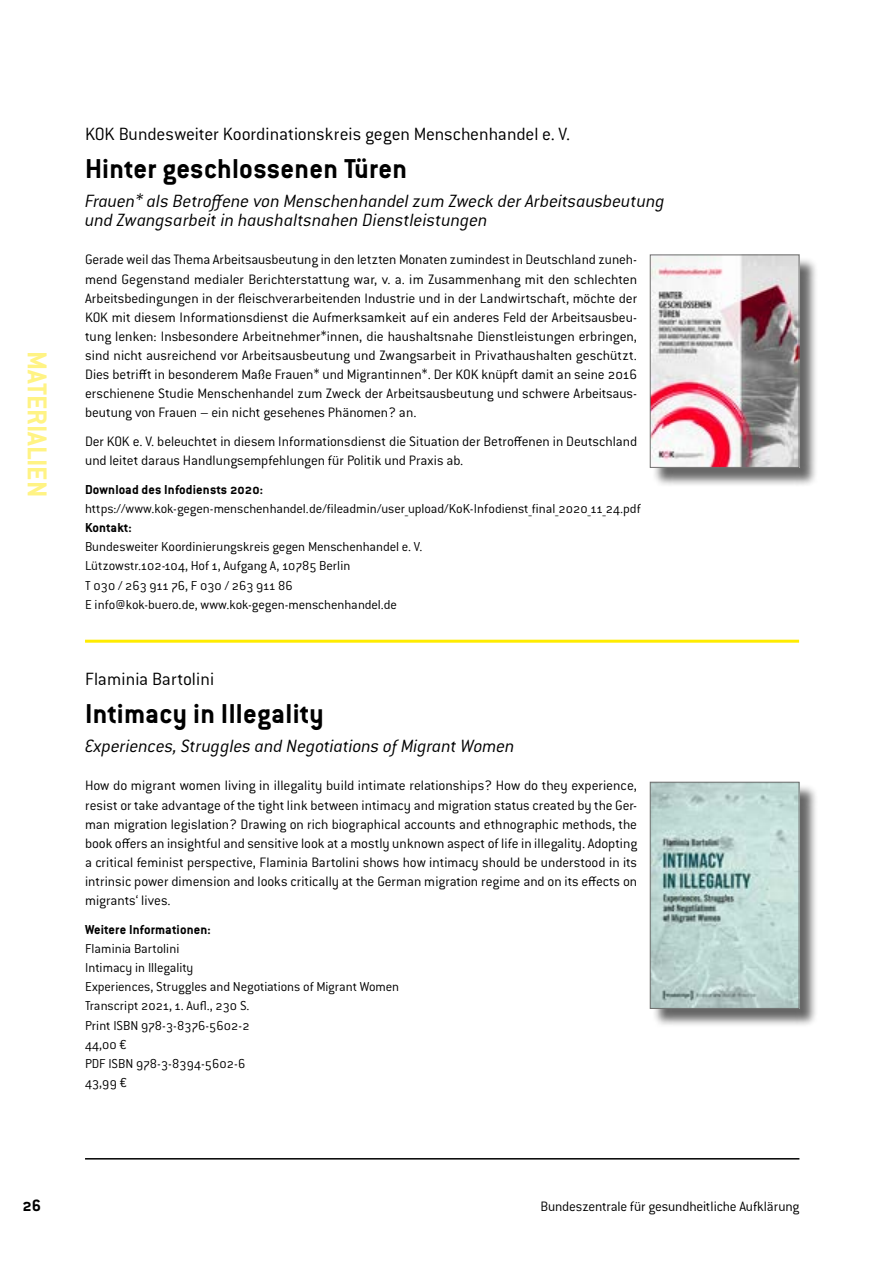
<style>
.page{position:relative;width:893px;height:1263px;background:#fff}
.page>*{position:absolute;margin:0;border:0;box-sizing:border-box;transform-origin:0 0}
.t1{font:700 30px "Conduit ITC Pro";letter-spacing:.01em;color:#000}
.t2{font:700 30px "Conduit ITC Pro";color:#fff384}
.t3{font:italic 300 19.5px/19.2px "Conduit ITC Pro";letter-spacing:-.005em;color:#000}
.t4{font:300 19.5px "Conduit ITC Pro";letter-spacing:-.005em;color:#000}
.t5{font:700 18px "Conduit ITC Pro";color:#000}
.t6{font:300 15px/19.2px "Conduit ITC Pro";letter-spacing:-.005em;color:#000;text-align:justify}
.t7{font:300 14.25px/19px "Conduit ITC Pro";color:#000}
.t8{font:700 14.25px "Conduit ITC Pro";letter-spacing:.01em;color:#000}
</style>
<div class="page">
<hr style="left:85px;top:1158px;width:714px;height:1px;background:#000">
<hr style="left:85px;top:640px;width:714px;height:3px;background:#ffec00">
<div style="left:652px;top:257px;width:165px;height:230px;background:#000;opacity:.6"></div>
<img style="left:652px;top:257px;width:145px;height:209px">
<div style="left:650px;top:255px;width:149px;height:213px;border:1px solid #6f6f6e"></div>
<div style="left:652px;top:784px;width:165px;height:243px;background:#000;opacity:.6"></div>
<img style="left:652px;top:784px;width:145px;height:223px">
<div style="left:650px;top:782px;width:149px;height:227px;border:1px solid #6f6f6e"></div>
<h1 class="t2" style="left:54px;top:351px;width:148px;rotate:90deg">MATERIALIEN</h1>
<h2 class="t4" style="left:85px;top:123px;width:487px">KOK Bundesweiter Koordinationskreis gegen Menschenhandel e. V.</h2>
<h1 class="t1" style="left:85px;top:152px;width:324px">Hinter geschlossenen Türen</h1>
<h2 class="t3" style="left:85px;top:192px;width:581px">Frauen* als Betroffene von Menschenhandel zum Zweck der Arbeitsausbeutung und Zwangsarbeit in haushaltsnahen Dienstleistungen</h2>
<p class="t6" style="left:85px;top:250px;width:554px">Gerade weil das Thema Arbeitsausbeutung in den letzten Monaten zumindest in Deutschland zuneh&shy;mend Gegenstand medialer Berichterstattung war, v. a. im Zusammenhang mit den schlechten Arbeitsbedingungen in der fleischverarbeitenden Industrie und in der Landwirtschaft, möchte der KOK mit diesem Informationsdienst die Aufmerksamkeit auf ein anderes Feld der Arbeitsausbeu&shy;tung lenken: Insbesondere Arbeitnehmer*innen, die haushaltsnahe Dienstleistungen erbringen, sind nicht ausreichend vor Arbeitsausbeutung und Zwangsarbeit in Privathaushalten geschützt.<br>Dies betrifft in besonderem Maße Frauen* und Migrantinnen*. Der KOK knüpft damit an seine 2016 erschienene Studie Menschenhandel zum Zweck der Arbeitsausbeutung und schwere Arbeitsaus&shy;beutung von Frauen – ein nicht gesehenes Phänomen? an.</p>
<p class="t6" style="left:85px;top:432px;width:554px">Der KOK e. V. beleuchtet in diesem Informationsdienst die Situation der Betroffenen in Deutschland und leitet daraus Handlungsempfehlungen für Politik und Praxis ab.</p>
<p class="t8" style="left:85px;top:481px;width:180px">Download des Infodiensts 2020:</p>
<p class="t7" style="left:85px;top:499px;width:557px">https://www.kok-gegen-menschenhandel.de/fileadmin/user_upload/KoK-Infodienst_final_2020_11_24.pdf</p>
<p class="t8" style="left:85px;top:519px;width:48px">Kontakt:</p>
<p class="t7" style="left:85px;top:537px;width:339px">Bundesweiter Koordinierungskreis gegen Menschenhandel e. V.<br>Lützowstr.102-104, Hof 1, Aufgang A, 10785 Berlin<br>T 030 / 263 911 76, F 030 / 263 911 86<br>E info@kok-buero.de, www.kok-gegen-menschenhandel.de</p>
<h2 class="t4" style="left:85px;top:668px;width:131px">Flaminia Bartolini</h2>
<h1 class="t1" style="left:85px;top:697px;width:240px">Intimacy in Illegality</h1>
<h2 class="t3" style="left:85px;top:737px;width:431px">Experiences, Struggles and Negotiations of Migrant Women</h2>
<p class="t6" style="left:85px;top:776px;width:554px">How do migrant women living in illegality build intimate relationships? How do they experience, resist or take advantage of the tight link between intimacy and migration status created by the Ger&shy;man migration legislation? Drawing on rich biographical accounts and ethnographic methods, the book offers an insightful and sensitive look at a mostly unknown aspect of life in illegality. Adopting a critical feminist perspective, Flaminia Bartolini shows how intimacy should be understood in its intrinsic power dimension and looks critically at the German migration regime and on its effects on migrants‘ lives.</p>
<p class="t8" style="left:85px;top:921px;width:127px">Weitere Informationen:</p>
<p class="t7" style="left:85px;top:939px;width:316px">Flaminia Bartolini<br>Intimacy in Illegality<br>Experiences, Struggles and Negotiations of Migrant Women<br>Transcript 2021, 1. Aufl., 230 S.<br>Print ISBN 978-3-8376-5602-2<br>44,00 €<br>PDF ISBN 978-3-8394-5602-6<br>43,99 €</p>
<p class="t5" style="left:23px;top:1195px;width:20px">26</p>
<p class="t6" style="left:541px;top:1197px;width:260px">Bundeszentrale für gesundheitliche Aufklärung</p>
</div>
